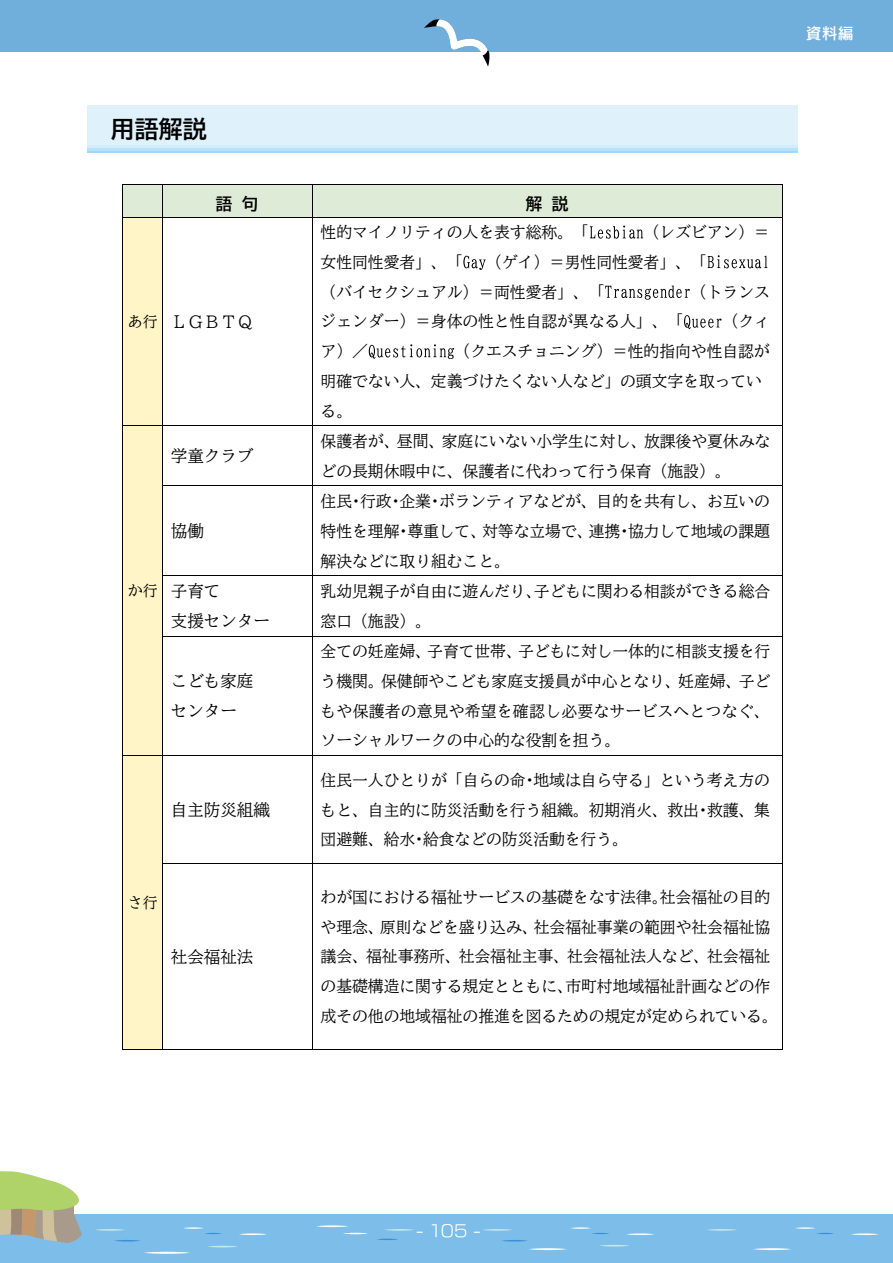
<style>
.page{position:relative;width:893px;height:1263px;background:#fff}
.page>*{position:absolute;margin:0;border:0;box-sizing:border-box;transform-origin:0 0}
.t1{font:700 24px "BIZUDP Gothic";color:#000}
.t2{font:16.5px/29.7px "BIZUD Mincho";color:#000}
.t3{font:16.5px "New Rodin Pro M";color:#fff}
.t4{font:700 16.5px "BIZUDP Gothic";color:#000}
.t5{font:15.9px/29.7px "BIZUD Mincho";color:#000}
.t6{font:15px "BIZUD Mincho";color:#000}
.t7{font:15px "New Rodin Pro DB";color:#fff}
.s1{font-size:15px}
</style>
<div class="page">
<div style="left:0;top:1214px;width:893px;height:49px;background:#7cbde9"></div>
<svg style="left:95px;top:1229px;width:30px;height:2px"></svg>
<svg style="left:208px;top:1246px;width:29px;height:1px"></svg>
<svg style="left:144px;top:1252px;width:46px;height:2px"></svg>
<svg style="left:239px;top:1233px;width:28px;height:2px"></svg>
<svg style="left:114px;top:1240px;width:26px;height:1px"></svg>
<svg style="left:183px;top:1227px;width:39px;height:7px"></svg>
<svg style="left:483px;top:1229px;width:29px;height:2px"></svg>
<svg style="left:599px;top:1245px;width:30px;height:1px"></svg>
<svg style="left:529px;top:1248px;width:38px;height:2px"></svg>
<svg style="left:627px;top:1233px;width:27px;height:2px"></svg>
<svg style="left:502px;top:1240px;width:26px;height:1px"></svg>
<svg style="left:571px;top:1227px;width:38px;height:7px"></svg>
<svg style="left:707px;top:1229px;width:30px;height:2px"></svg>
<svg style="left:753px;top:1248px;width:38px;height:2px"></svg>
<svg style="left:851px;top:1233px;width:28px;height:2px"></svg>
<svg style="left:795px;top:1227px;width:39px;height:7px"></svg>
<svg style="left:316px;top:1225px;width:32px;height:2px"></svg>
<svg style="left:343px;top:1233px;width:25px;height:1px"></svg>
<svg style="left:384px;top:1229px;width:30px;height:2px"></svg>
<svg style="left:377px;top:1239px;width:21px;height:1px"></svg>
<div style="left:0;top:0;width:893px;height:52px;background:#70aedc"></div>
<svg style="left:424px;top:19px;width:66px;height:48px"></svg>
<svg style="left:0;top:1171px;width:82px;height:72px"></svg>
<div style="left:123px;top:217px;width:40px;height:832px;background:#fff5c6"></div>
<div style="left:88px;top:110px;width:710px;height:43px;background:linear-gradient(to right,#b8e2f9,#b8e2f9)"></div>
<div style="left:88px;top:108px;width:710px;height:42px;background:#b8e2f9"></div>
<div style="left:88px;top:106px;width:710px;height:42px;background:#d3edfb"></div>
<div style="left:88px;top:105px;width:710px;height:40px;background:#dff2fc"></div>
<div style="left:123px;top:185px;width:39px;height:32px;background:#deecd7"></div>
<div style="left:163px;top:185px;width:149px;height:32px;background:#deecd7"></div>
<div style="left:313px;top:185px;width:469px;height:32px;background:#deecd7"></div>
<hr style="left:123px;top:184px;width:39px;height:1px;background:#000">
<hr style="left:163px;top:184px;width:149px;height:1px;background:#000">
<hr style="left:313px;top:184px;width:469px;height:1px;background:#000">
<hr style="left:123px;top:185px;width:1px;height:32px;background:#000">
<hr style="left:162px;top:185px;width:1px;height:32px;background:#000">
<hr style="left:312px;top:185px;width:1px;height:32px;background:#000">
<hr style="left:782px;top:185px;width:1px;height:32px;background:#000">
<svg style="left:590px;top:226px;width:53px;height:13px"></svg>
<svg style="left:463px;top:256px;width:23px;height:14px"></svg>
<svg style="left:708px;top:255px;width:59px;height:13px"></svg>
<svg style="left:605px;top:285px;width:85px;height:15px"></svg>
<svg style="left:684px;top:315px;width:37px;height:14px"></svg>
<svg style="left:369px;top:344px;width:85px;height:15px"></svg>
<hr style="left:123px;top:217px;width:39px;height:1px;background:#000">
<hr style="left:163px;top:217px;width:149px;height:1px;background:#000">
<hr style="left:313px;top:217px;width:469px;height:1px;background:#000">
<hr style="left:123px;top:217px;width:1px;height:208px;background:#000">
<hr style="left:162px;top:217px;width:1px;height:208px;background:#000">
<hr style="left:312px;top:217px;width:1px;height:208px;background:#000">
<hr style="left:782px;top:217px;width:1px;height:208px;background:#000">
<hr style="left:123px;top:425px;width:39px;height:1px;background:#000">
<hr style="left:163px;top:425px;width:149px;height:1px;background:#000">
<hr style="left:313px;top:425px;width:469px;height:1px;background:#000">
<hr style="left:123px;top:426px;width:1px;height:60px;background:#000">
<hr style="left:162px;top:426px;width:1px;height:60px;background:#000">
<hr style="left:312px;top:426px;width:1px;height:60px;background:#000">
<hr style="left:782px;top:426px;width:1px;height:60px;background:#000">
<hr style="left:163px;top:486px;width:149px;height:1px;background:#000">
<hr style="left:313px;top:486px;width:469px;height:1px;background:#000">
<hr style="left:123px;top:486px;width:1px;height:90px;background:#000">
<hr style="left:162px;top:486px;width:1px;height:90px;background:#000">
<hr style="left:312px;top:486px;width:1px;height:90px;background:#000">
<hr style="left:782px;top:486px;width:1px;height:90px;background:#000">
<hr style="left:163px;top:576px;width:149px;height:1px;background:#000">
<hr style="left:313px;top:576px;width:469px;height:1px;background:#000">
<hr style="left:123px;top:576px;width:1px;height:60px;background:#000">
<hr style="left:162px;top:576px;width:1px;height:60px;background:#000">
<hr style="left:312px;top:576px;width:1px;height:60px;background:#000">
<hr style="left:782px;top:576px;width:1px;height:60px;background:#000">
<hr style="left:163px;top:636px;width:149px;height:1px;background:#000">
<hr style="left:313px;top:636px;width:469px;height:1px;background:#000">
<hr style="left:123px;top:636px;width:1px;height:119px;background:#000">
<hr style="left:162px;top:636px;width:1px;height:119px;background:#000">
<hr style="left:312px;top:636px;width:1px;height:119px;background:#000">
<hr style="left:782px;top:636px;width:1px;height:119px;background:#000">
<hr style="left:123px;top:755px;width:39px;height:1px;background:#000">
<hr style="left:163px;top:755px;width:149px;height:1px;background:#000">
<hr style="left:313px;top:755px;width:469px;height:1px;background:#000">
<hr style="left:123px;top:756px;width:1px;height:107px;background:#000">
<hr style="left:162px;top:756px;width:1px;height:107px;background:#000">
<hr style="left:312px;top:756px;width:1px;height:107px;background:#000">
<hr style="left:782px;top:756px;width:1px;height:107px;background:#000">
<hr style="left:163px;top:863px;width:149px;height:1px;background:#000">
<hr style="left:313px;top:863px;width:469px;height:1px;background:#000">
<hr style="left:123px;top:864px;width:1px;height:185px;background:#000">
<hr style="left:123px;top:1049px;width:39px;height:1px;background:#000">
<hr style="left:162px;top:864px;width:1px;height:185px;background:#000">
<hr style="left:163px;top:1049px;width:149px;height:1px;background:#000">
<hr style="left:312px;top:864px;width:1px;height:185px;background:#000">
<hr style="left:313px;top:1049px;width:469px;height:1px;background:#000">
<hr style="left:782px;top:864px;width:1px;height:185px;background:#000">
<h1 class="t1" style="left:111px;top:117px;width:97px">用語解説</h1>
<p class="t4" style="left:216px;top:195px;width:44px">語句</p>
<p class="t4" style="left:526px;top:195px;width:44px">解説</p>
<p class="t5" style="left:321px;top:217px;width:270px">性的マイノリティの人を表す総称。「</p>
<p class="t5" style="left:644px;top:217px;width:128px">（レズビアン）＝</p>
<p class="t5" style="left:321px;top:247px;width:144px">女性同性愛者」、「</p>
<p class="t5" style="left:321px;top:247px;width:388px;text-indent:165px">（ゲイ）＝男性同性愛者」、「（バイセクシュアル）＝両性愛者」、「</p>
<p class="t5" style="left:691px;top:277px;width:80px">（トランス</p>
<p class="t2" style="left:128px;top:307px;width:127px"><span class="s1">あ行</span> ＬＧＢＴＱ</p>
<p class="t2" style="left:171px;top:441px;width:84px">学童クラブ</p>
<p class="t2" style="left:171px;top:516px;width:35px">協働</p>
<p class="t5" style="left:321px;top:307px;width:364px">ジェンダー）＝身体の性と性自認が異なる人」、「</p>
<p class="t5" style="left:723px;top:307px;width:49px">（クィ</p>
<p class="t5" style="left:321px;top:336px;width:49px">ア）／</p>
<p class="t5" style="left:321px;top:336px;width:451px;text-indent:134px">（クエスチョニング）＝性的指向や性自認が明確でない人、定義づけたくない人など」の頭文字を取っている。</p>
<p class="t5" style="left:321px;top:426px;width:451px">保護者が、昼間、家庭にいない小学生に対し、放課後や夏休みなどの長期休暇中に、保護者に代わって行う保育（施設）。</p>
<p class="t5" style="left:321px;top:486px;width:451px;text-align:justify">住民•行政•企業•ボランティアなどが、目的を共有し、お互いの特性を理解•尊重して、対等な立場で、連携•協力して地域の課題解決などに取り組むこと。</p>
<p class="t6" style="left:128px;top:583px;width:31px">か行</p>
<p class="t2" style="left:171px;top:576px;width:101px">子育て<br>支援センター</p>
<p class="t5" style="left:321px;top:576px;width:451px">乳幼児親子が自由に遊んだり、子どもに関わる相談ができる総合窓口（施設）。</p>
<p class="t2" style="left:171px;top:666px;width:84px">こども家庭センター</p>
<p class="t2" style="left:171px;top:795px;width:101px">自主防災組織</p>
<p class="t5" style="left:321px;top:636px;width:451px;text-align:justify">全ての妊産婦、子育て世帯、子どもに対し一体的に相談支援を行う機関。保健師やこども家庭支援員が中心となり、妊産婦、子どもや保護者の意見や希望を確認し必要なサービスへとつなぐ、ソーシャルワークの中心的な役割を担う。</p>
<p class="t5" style="left:321px;top:765px;width:451px;text-align:justify">住民一人ひとりが「自らの命•地域は自ら守る」という考え方のもと、自主的に防災活動を行う組織。初期消火、救出•救護、集団避難、給水•給食などの防災活動を行う。</p>
<p class="t6" style="left:128px;top:895px;width:31px">さ行</p>
<p class="t2" style="left:171px;top:941px;width:84px">社会福祉法</p>
<p class="t5" style="left:321px;top:882px;width:459px">わが国における福祉サービスの基礎をなす法律。社会福祉の目的や理念、原則などを盛り込み、社会福祉事業の範囲や社会福祉協議会、福祉事務所、社会福祉主事、社会福祉法人など、社会福祉の基礎構造に関する規定とともに、市町村地域福祉計画などの作成その他の地域福祉の推進を図るための規定が定められている。</p>
<p class="t7" style="left:806px;top:21px;width:49px">資料編</p>
<p class="t3" style="left:416px;top:1216px;width:66px">- 105 -</p>
</div>
